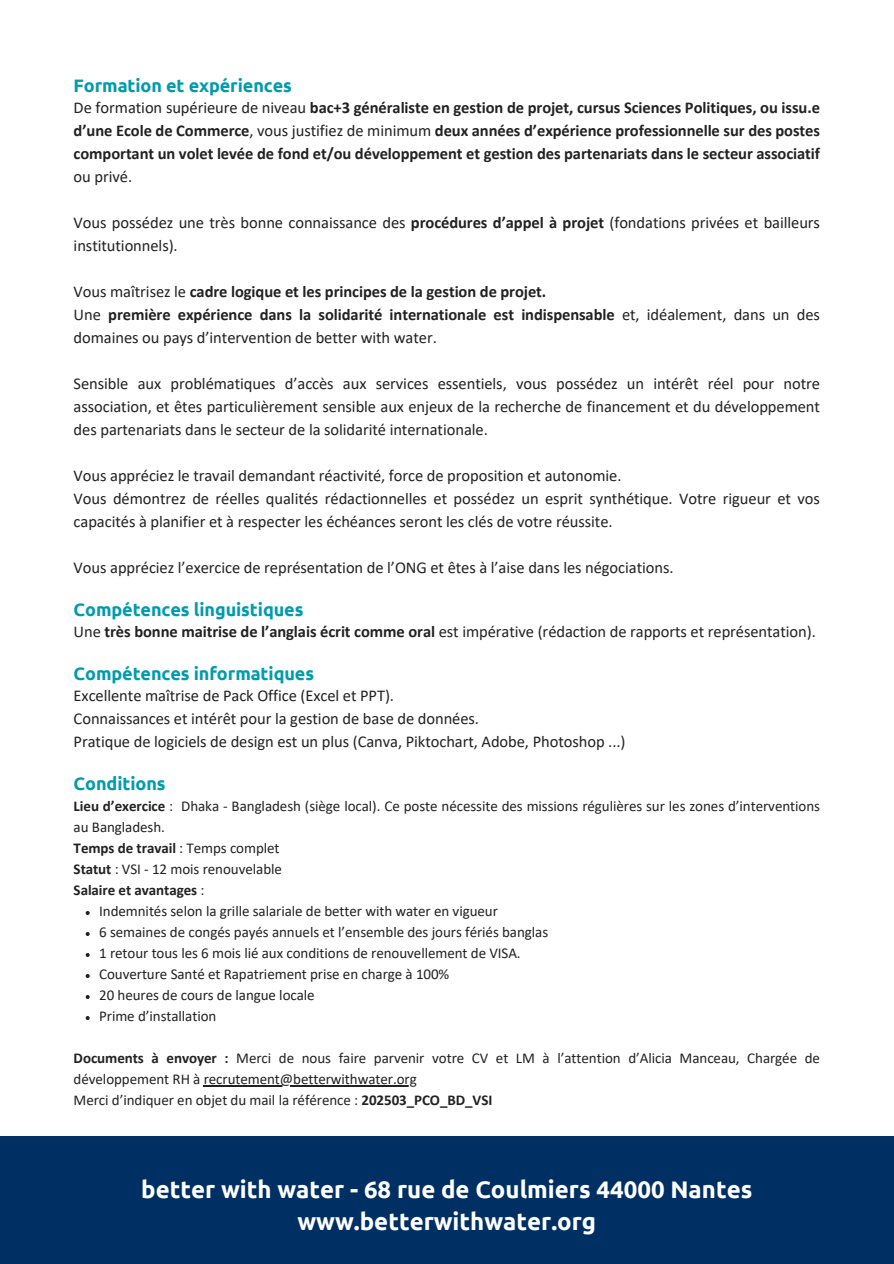
<style>
.page{position:relative;width:894px;height:1264px;background:#fff}
.page>*{position:absolute;margin:0;border:0;box-sizing:border-box;transform-origin:0 0}
.t1{font:700 24px/32.7px "Ubuntu";color:#fff;text-align:center}
.t2{font:700 18px "Ubuntu";letter-spacing:-.005em;color:#009bac}
.t3{font:16.5px/23px "Calibri";letter-spacing:-.005em;color:#222}
.t4{font:700 16.5px/23px "Calibri";letter-spacing:-.005em;color:#222;text-align:justify}
.t5{font:15px/21px "Calibri";letter-spacing:-.005em;color:#222}
.t6{font:700 15px "Calibri";letter-spacing:-.005em;color:#222}
.s1{font-weight:400}
.s2{font-weight:700}
</style>
<div class="page">
<svg style="left:86px;top:911px;width:4px;height:4px"></svg>
<svg style="left:86px;top:932px;width:4px;height:4px"></svg>
<svg style="left:86px;top:953px;width:4px;height:4px"></svg>
<svg style="left:86px;top:974px;width:4px;height:4px"></svg>
<svg style="left:86px;top:995px;width:4px;height:4px"></svg>
<svg style="left:86px;top:1016px;width:4px;height:4px"></svg>
<hr style="left:204px;top:1085px;width:89px;height:1px;background:#222">
<hr style="left:293px;top:1085px;width:123px;height:1px;background:#222">
<div style="left:0;top:1136px;width:893px;height:127px;background:#003063"></div>
<p class="t2" style="left:74px;top:75px;width:220px">Formation et expériences</p>
<p class="t4" style="left:74px;top:97px;width:747px"><span class="s1">De formation supérieure de niveau</span> bac+3 généraliste en gestion de projet, cursus Sciences Politiques, ou issu.e d’une Ecole de Commerce<span class="s1">, vous justifiez de minimum</span> deux années d’expérience professionnelle sur des postes comportant un volet levée de fond et/ou développement et gestion des partenariats dans le secteur associatif <span class="s1">ou privé.</span></p>
<p class="t3" style="left:74px;top:212px;width:747px">Vous possédez une très bonne connaissance des <span class="s2">procédures d’appel à projet</span> (fondations privées et bailleurs institutionnels).</p>
<p class="t4" style="left:74px;top:281px;width:474px"><span class="s1">Vous maîtrisez le</span> cadre logique et les principes de la gestion de projet.</p>
<p class="t3" style="left:74px;top:304px;width:747px">Une <span class="s2">première expérience dans la solidarité internationale est indispensable</span> et, idéalement, dans un des domaines ou pays d’intervention de better with water.</p>
<p class="t3" style="left:74px;top:373px;width:747px;text-align:justify">Sensible aux problématiques d’accès aux services essentiels, vous possédez un intérêt réel pour notre association, et êtes particulièrement sensible aux enjeux de la recherche de financement et du développement des partenariats dans le secteur de la solidarité internationale.</p>
<p class="t3" style="left:74px;top:465px;width:549px">Vous appréciez le travail demandant réactivité, force de proposition et autonomie.</p>
<p class="t3" style="left:74px;top:488px;width:747px">Vous démontrez de réelles qualités rédactionnelles et possédez un esprit synthétique. Votre rigueur et vos capacités à planifier et à respecter les échéances seront les clés de votre réussite.</p>
<p class="t3" style="left:74px;top:557px;width:601px">Vous appréciez l’exercice de représentation de l’ONG et êtes à l’aise dans les négociations.</p>
<p class="t2" style="left:74px;top:599px;width:231px">Compétences linguistiques</p>
<p class="t3" style="left:74px;top:621px;width:743px">Une <span class="s2">très bonne maitrise de l’anglais écrit comme oral</span> est impérative (rédaction de rapports et représentation).</p>
<p class="t2" style="left:74px;top:663px;width:242px">Compétences informatiques</p>
<p class="t3" style="left:74px;top:685px;width:322px">Excellente maîtrise de Pack Office (Excel et PPT).</p>
<p class="t3" style="left:74px;top:708px;width:407px">Connaissances et intérêt pour la gestion de base de données.</p>
<p class="t3" style="left:74px;top:731px;width:553px">Pratique de logiciels de design est un plus (Canva, Piktochart, Adobe, Photoshop ...)</p>
<p class="t2" style="left:74px;top:773px;width:93px">Conditions</p>
<p class="t5" style="left:74px;top:796px;width:747px"><span class="s2">Lieu d’exercice</span> : Dhaka - Bangladesh (siège local). Ce poste nécessite des missions régulières sur les zones d’interventions au Bangladesh.</p>
<p class="t6" style="left:74px;top:841px;width:207px">Temps de travail <span class="s1">: Temps complet</span></p>
<p class="t5" style="left:74px;top:859px;width:210px"><span class="s2">Statut</span> : VSI - 12 mois renouvelable</p>
<p class="t6" style="left:74px;top:883px;width:132px">Salaire et avantages <span class="s1">:</span></p>
<p class="t5" style="left:99px;top:901px;width:400px">Indemnités selon la grille salariale de better with water en vigueur</p>
<p class="t5" style="left:99px;top:922px;width:450px">6 semaines de congés payés annuels et l’ensemble des jours fériés banglas</p>
<p class="t5" style="left:99px;top:943px;width:423px">1 retour tous les 6 mois lié aux conditions de renouvellement de VISA.</p>
<p class="t5" style="left:99px;top:964px;width:351px">Couverture Santé et Rapatriement prise en charge à 100%</p>
<p class="t5" style="left:99px;top:985px;width:217px">20 heures de cours de langue locale</p>
<p class="t5" style="left:99px;top:1006px;width:119px">Prime d’installation</p>
<p class="t5" style="left:74px;top:1048px;width:747px"><span class="s2">Documents à envoyer :</span> Merci de nous faire parvenir votre CV et LM à l’attention d’Alicia Manceau, Chargée de développement RH à recrutement@betterwithwater.org</p>
<p class="t5" style="left:74px;top:1090px;width:420px">Merci d’indiquer en objet du mail la référence : <span class="s2">202503_PCO_BD_VSI</span></p>
<h1 class="t1" style="left:141px;top:1172px;width:612px">better with water - 68 rue de Coulmiers 44000 Nantes www.betterwithwater.org</h1>
</div>
